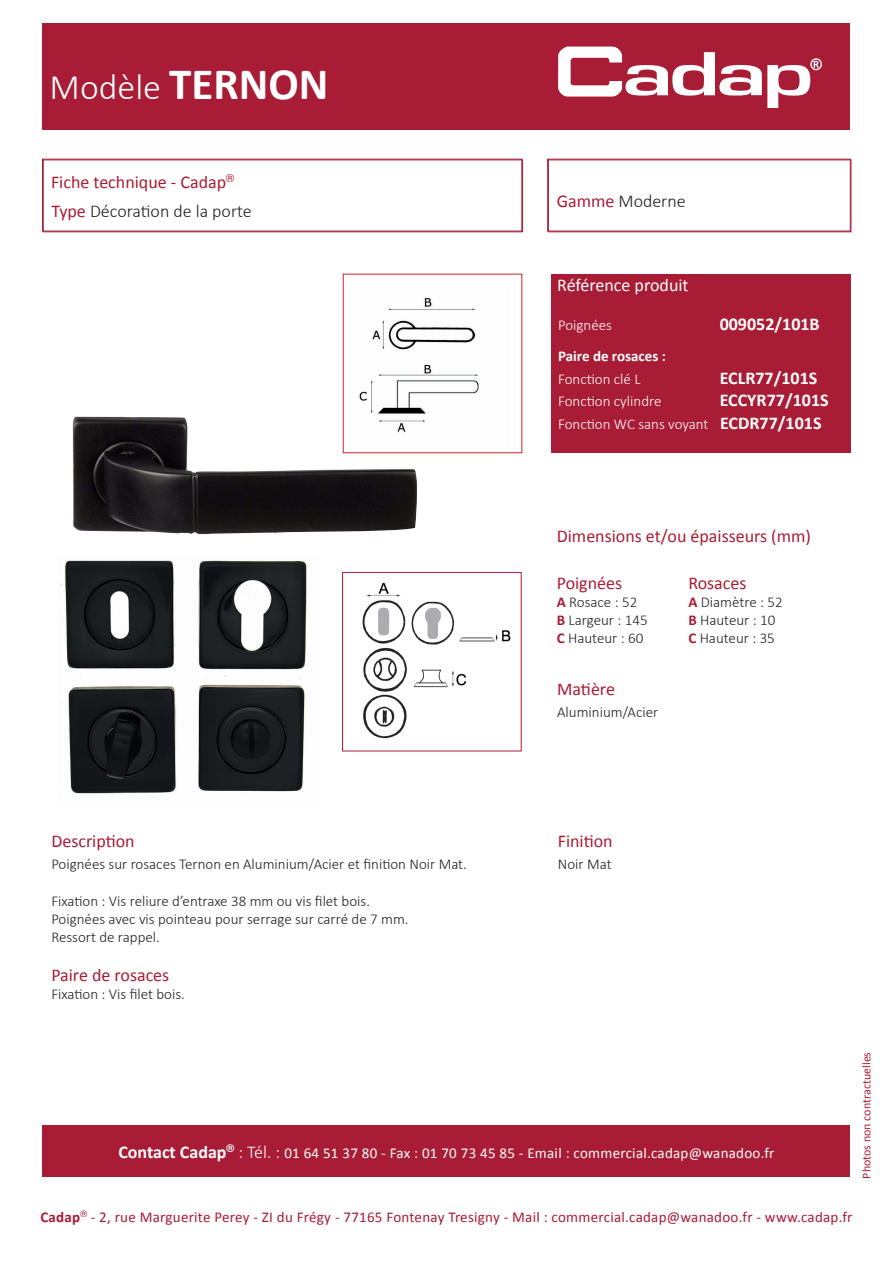
<style>
.page{position:relative;width:893px;height:1263px;background:#fff}
.page>*{position:absolute;margin:0;border:0;box-sizing:border-box;transform-origin:0 0}
.t1{font:300 36px "Calibri";color:#fff}
.t2{font:18px "Calibri";color:#a91c35}
.t3{font:300 18px "Calibri";color:#231f20}
.t4{font:700 18px "Calibri";color:#fff}
.t5{font:18px "Calibri";color:#fff}
.t6{font:300 15px/18px "Calibri";color:#231f20}
.t7{font:15px "Calibri";letter-spacing:.015em;color:#a91c35}
.t8{font:15px "Calibri";letter-spacing:.015em;color:#fff}
.t9{font:300 15px "Calibri";color:#fff}
.t10{font:700 15px "Calibri";color:#fff}
.t11{font:12px "Calibri";color:#a91c35}
.s1{font-weight:700;font-size:45px}
.s2{font-weight:400;color:#a91c35}
.s3{font-weight:700;font-size:18px}
.s4{font-weight:700;color:#a91c35}
.s5{font-weight:300;font-size:18px}
.s6{font-weight:700}
</style>
<div class="page">
<div style="left:43px;top:23px;width:807px;height:106px;background:#a91c35"></div>
<svg style="left:558px;top:47px;width:264px;height:61px"></svg>
<div style="left:42px;top:159px;width:480px;height:72px;border:1px solid #a91c35"></div>
<div style="left:43px;top:1125px;width:807px;height:51px;background:#a91c35"></div>
<div style="left:547px;top:159px;width:303px;height:72px;border:1px solid #a91c35"></div>
<div style="left:551px;top:274px;width:299px;height:179px;background:#a91c35"></div>
<div style="left:43px;top:160px;width:480px;height:72px;border:1px solid #a91c35"></div>
<div style="left:548px;top:160px;width:303px;height:72px;border:1px solid #a91c35"></div>
<div style="left:343px;top:274px;width:179px;height:179px;border:1px solid #d1232a"></div>
<img style="left:72px;top:416px;width:347px;height:118px">
<img style="left:347px;top:297px;width:132px;height:151px">
<div style="left:342px;top:572px;width:179px;height:179px;border:1px solid #a91c35"></div>
<img style="left:362px;top:582px;width:149px;height:157px">
<img style="left:58px;top:560px;width:249px;height:234px">
<div style="left:413px;top:704px;width:65px;height:37px;background:#fff"></div>
<h1 class="t1" style="left:50px;top:65px;width:280px">Modèle <span class="s1">TERNON</span></h1>
<p class="t2" style="left:51px;top:171px;width:185px">Fiche technique - Cadap<sup>®</sup></p>
<p class="t3" style="left:51px;top:200px;width:202px"><span class="s2">Type</span> Décoration de la porte</p>
<p class="t3" style="left:557px;top:190px;width:131px"><span class="s2">Gamme</span> Moderne</p>
<p class="t5" style="left:557px;top:274px;width:133px">Référence produit</p>
<p class="t9" style="left:558px;top:315px;width:55px">Poignées</p>
<p class="t4" style="left:720px;top:312px;width:101px">009052/101B</p>
<p class="t10" style="left:558px;top:347px;width:109px">Paire de rosaces :</p>
<p class="t9" style="left:558px;top:369px;width:84px">Fonction clé L</p>
<p class="t4" style="left:720px;top:366px;width:99px">ECLR77/101S</p>
<p class="t9" style="left:558px;top:392px;width:105px">Fonction cylindre</p>
<p class="t4" style="left:720px;top:389px;width:110px">ECCYR77/101S</p>
<p class="t9" style="left:558px;top:414px;width:265px">Fonction WC sans voyant <span class="s3">ECDR77/101S</span></p>
<p class="t2" style="left:557px;top:524px;width:256px">Dimensions et/ou épaisseurs (mm)</p>
<p class="t2" style="left:557px;top:572px;width:67px">Poignées</p>
<p class="t6" style="left:557px;top:593px;width:92px"><span class="s4">A</span> Rosace : 52<br><span class="s4">B</span> Largeur : 145<br><span class="s4">C</span> Hauteur : 60</p>
<p class="t2" style="left:688px;top:572px;width:60px">Rosaces</p>
<p class="t6" style="left:688px;top:593px;width:96px"><span class="s4">A</span> Diamètre : 52<br><span class="s4">B</span> Hauteur : 10<br><span class="s4">C</span> Hauteur : 35</p>
<p class="t2" style="left:557px;top:678px;width:59px">Matière</p>
<p class="t6" style="left:557px;top:703px;width:103px">Aluminium/Acier</p>
<p class="t2" style="left:51px;top:830px;width:85px">Description</p>
<p class="t6" style="left:51px;top:855px;width:417px">Poignées sur rosaces Ternon en Aluminium/Acier et finition Noir Mat.</p>
<p class="t6" style="left:51px;top:891px;width:359px">Fixation : Vis reliure d’entraxe 38 mm ou vis filet bois.<br>Poignées avec vis pointeau pour serrage sur carré de 7 mm.<br>Ressort de rappel.</p>
<p class="t2" style="left:51px;top:964px;width:119px">Paire de rosaces</p>
<p class="t6" style="left:51px;top:985px;width:135px">Fixation : Vis filet bois.</p>
<p class="t2" style="left:558px;top:829px;width:56px">Finition</p>
<p class="t6" style="left:558px;top:855px;width:55px">Noir Mat</p>
<p class="t8" style="left:118px;top:1143px;width:658px"><span class="s3">Contact Cadap</span><sup>®</sup> <span class="s5">: Tél. :</span> 01 64 51 37 80 - Fax : 01 70 73 45 85 - Email : commercial.cadap@wanadoo.fr</p>
<p class="t11" style="left:859px;top:1179px;width:128px;rotate:-90deg">Photos non contractuelles</p>
<p class="t7" style="left:40px;top:1207px;width:814px"><span class="s6">Cadap</span><sup>®</sup> - 2, rue Marguerite Perey - ZI du Frégy - 77165 Fontenay Tresigny - Mail : commercial.cadap@wanadoo.fr - www.cadap.fr</p>
</div>
